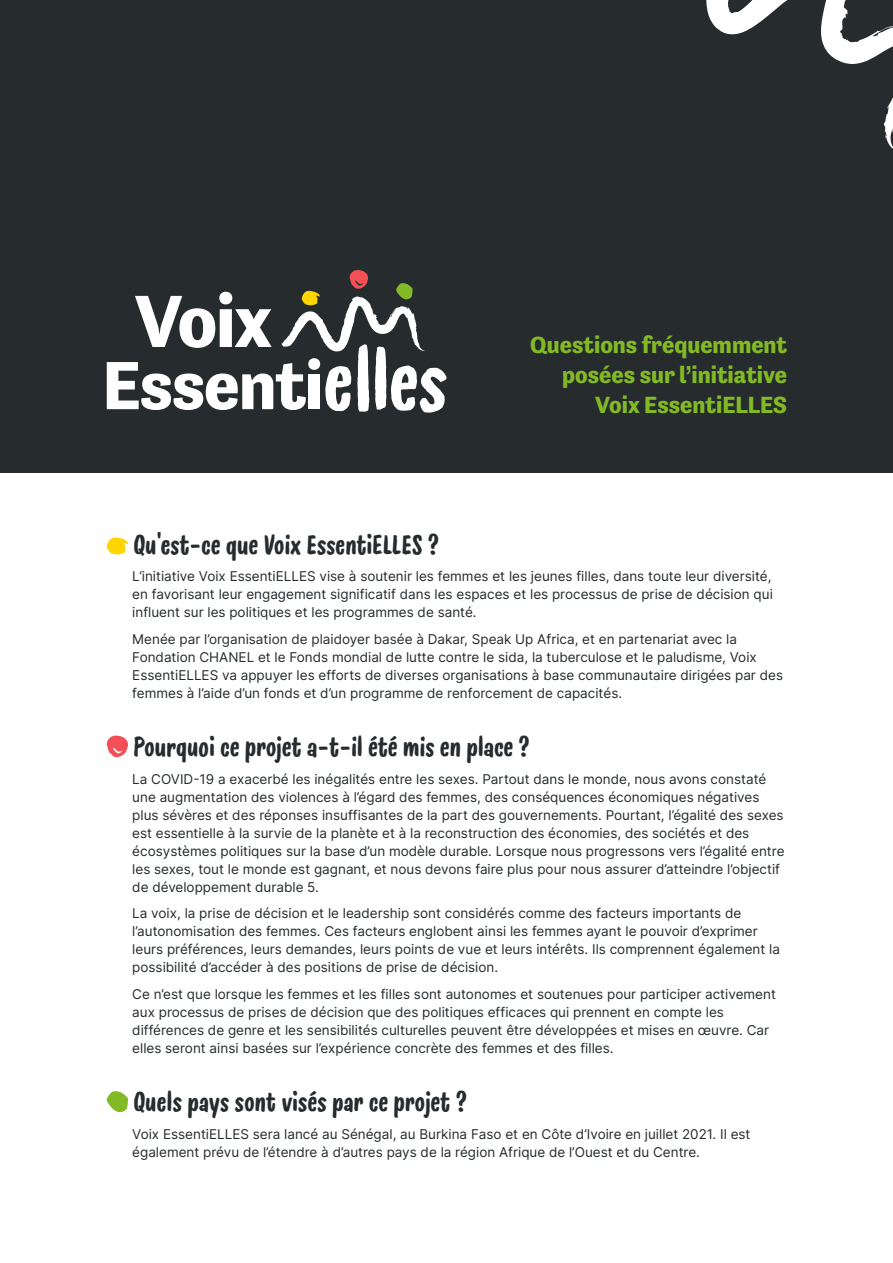
<style>
.page{position:relative;width:893px;height:1263px;background:#fff}
.page>*{position:absolute;margin:0;border:0;box-sizing:border-box;transform-origin:0 0}
.Titre{font:30px "Handelson Four";color:#262b2d}
.t1{font:700 24px/30px "Tenso";color:#82ba26;text-align:right}
.t2{font:13.5px/18px "Inter";color:#262b2d}
</style>
<div class="page">
<div style="left:0;top:0;width:893px;height:473px;background:#262b2d"></div>
<svg style="left:706px;top:0;width:187px;height:149px"></svg>
<svg style="left:107px;top:270px;width:339px;height:143px"></svg>
<div style="left:309px;top:374px;width:11px;height:35px;background:#fff"></div>
<div style="left:308px;top:358px;width:12px;height:12px;background:#fff;border-radius:50%"></div>
<svg style="left:106px;top:537px;width:22px;height:18px"></svg>
<svg style="left:106px;top:735px;width:22px;height:22px"></svg>
<svg style="left:107px;top:1091px;width:21px;height:22px"></svg>
<p class="t1" style="left:530px;top:329px;width:258px">Questions fréquemment posées sur l’initiative<br>Voix EssentiELLES</p>
<p class="Titre" style="left:133px;top:527px;width:307px">Qu’est-ce que Voix EssentiELLES ?</p>
<p class="t2" style="left:132px;top:567px;width:642px;text-align:justify">L’initiative Voix EssentiELLES vise à soutenir les femmes et les jeunes filles, dans toute leur diversité, en favorisant leur engagement significatif dans les espaces et les processus de prise de décision qui influent sur les politiques et les programmes de santé.</p>
<p class="t2" style="left:132px;top:629px;width:652px">Menée par l’organisation de plaidoyer basée à Dakar, Speak Up Africa, et en partenariat avec la Fondation CHANEL et le Fonds mondial de lutte contre le sida, la tuberculose et le paludisme, Voix EssentiELLES va appuyer les efforts de diverses organisations à base communautaire dirigées par des femmes à l’aide d’un fonds et d’un programme de renforcement de capacités.</p>
<p class="Titre" style="left:133px;top:729px;width:398px">Pourquoi ce projet a-t-il été mis en place ?</p>
<p class="t2" style="left:132px;top:769px;width:654px">La COVID-19 a exacerbé les inégalités entre les sexes. Partout dans le monde, nous avons constaté une augmentation des violences à l’égard des femmes, des conséquences économiques négatives plus sévères et des réponses insuffisantes de la part des gouvernements. Pourtant, l’égalité des sexes est essentielle à la survie de la planète et à la reconstruction des économies, des sociétés et des écosystèmes politiques sur la base d’un modèle durable. Lorsque nous progressons vers l’égalité entre les sexes, tout le monde est gagnant, et nous devons faire plus pour nous assurer d’atteindre l’objectif de développement durable 5.</p>
<p class="t2" style="left:132px;top:904px;width:649px">La voix, la prise de décision et le leadership sont considérés comme des facteurs importants de l’autonomisation des femmes. Ces facteurs englobent ainsi les femmes ayant le pouvoir d’exprimer leurs préférences, leurs demandes, leurs points de vue et leurs intérêts. Ils comprennent également la possibilité d’accéder à des positions de prise de décision.</p>
<p class="t2" style="left:132px;top:984px;width:645px">Ce n’est que lorsque les femmes et les filles sont autonomes et soutenues pour participer activement aux processus de prises de décision que des politiques efficaces qui prennent en compte les différences de genre et les sensibilités culturelles peuvent être développées et mises en œuvre. Car elles seront ainsi basées sur l’expérience concrète des femmes et des filles.</p>
<p class="Titre" style="left:133px;top:1084px;width:335px">Quels pays sont visés par ce projet ?</p>
<p class="t2" style="left:132px;top:1124px;width:620px">Voix EssentiELLES sera lancé au Sénégal, au Burkina Faso et en Côte d’Ivoire en juillet 2021. Il est également prévu de l’étendre à d’autres pays de la région Afrique de l’Ouest et du Centre.</p>
</div>
